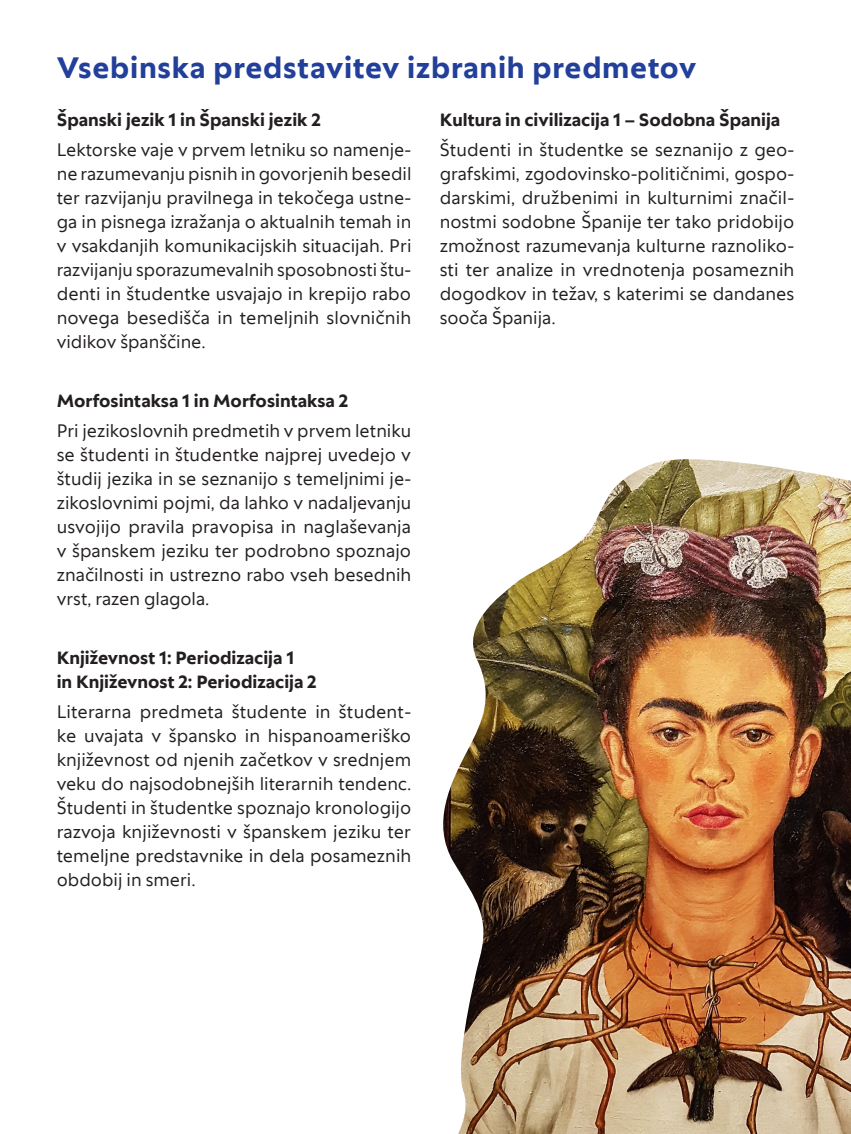
<style>
.page{position:relative;width:851px;height:1134px;background:#fff}
.page>*{position:absolute;margin:0;border:0;box-sizing:border-box;transform-origin:0 0}
.podnaslov{font:700 30px "Univerza Sans";letter-spacing:.025em;color:#223f99}
.tekst{font:18px/24px "Univerza Sans";color:#231f20;text-align:justify}
.tekst-2{font:700 18px/24px "Univerza Sans";color:#231f20}
</style>
<div class="page">
<img style="left:443px;top:459px;width:407px;height:675px">
<svg style="left:850px;top:480px;width:1px;height:654px"></svg>
<p class="podnaslov" style="left:57px;top:45px;width:641px">Vsebinska predstavitev izbranih predmetov</p>
<p class="tekst-2" style="left:439px;top:108px;width:342px">Kultura in civilizacija 1 – Sodobna Španija</p>
<p class="tekst" style="left:439px;top:137px;width:356px">Študenti in študentke se seznanijo z geo&shy;grafskimi, zgodovinsko-političnimi, gospo&shy;darskimi, družbenimi in kulturnimi značil&shy;nostmi sodobne Španije ter tako pridobijo zmožnost razumevanja kulturne raznoliko&shy;sti ter analize in vrednotenja posameznih dogodkov in težav, s katerimi se dandanes sooča Španija.</p>
<p class="tekst-2" style="left:57px;top:108px;width:265px">Španski jezik 1 in Španski jezik 2</p>
<p class="tekst" style="left:57px;top:137px;width:356px">Lektorske vaje v prvem letniku so namenje&shy;ne razumevanju pisnih in govorjenih besedil ter razvijanju pravilnega in tekočega ustne&shy;ga in pisnega izražanja o aktualnih temah in v vsakdanjih komunikacijskih situacijah. Pri razvijanju sporazumevalnih sposobnosti štu&shy;denti in študentke usvajajo in krepijo rabo novega besedišča in temeljnih slovničnih vidikov španščine.</p>
<p class="tekst-2" style="left:57px;top:389px;width:293px">Morfosintaksa 1 in Morfosintaksa 2</p>
<p class="tekst" style="left:57px;top:418px;width:356px">Pri jezikoslovnih predmetih v prvem letniku se študenti in študentke najprej uvedejo v študij jezika in se seznanijo s temeljnimi je&shy;zikoslovnimi pojmi, da lahko v nadaljevanju usvojijo pravila pravopisa in naglaševanja v španskem jeziku ter podrobno spoznajo značilnosti in ustrezno rabo vseh besednih vrst, razen glagola.</p>
<p class="tekst-2" style="left:57px;top:646px;width:261px">Književnost 1: Periodizacija 1<br>in Književnost 2: Periodizacija 2</p>
<p class="tekst" style="left:57px;top:699px;width:356px">Literarna predmeta študente in študent&shy;ke uvajata v špansko in hispanoameriško književnost od njenih začetkov v srednjem veku do najsodobnejših literarnih tendenc.<br>Študenti in študentke spoznajo kronologijo razvoja književnosti v španskem jeziku ter temeljne predstavnike in dela posameznih obdobij in smeri.</p>
</div>
